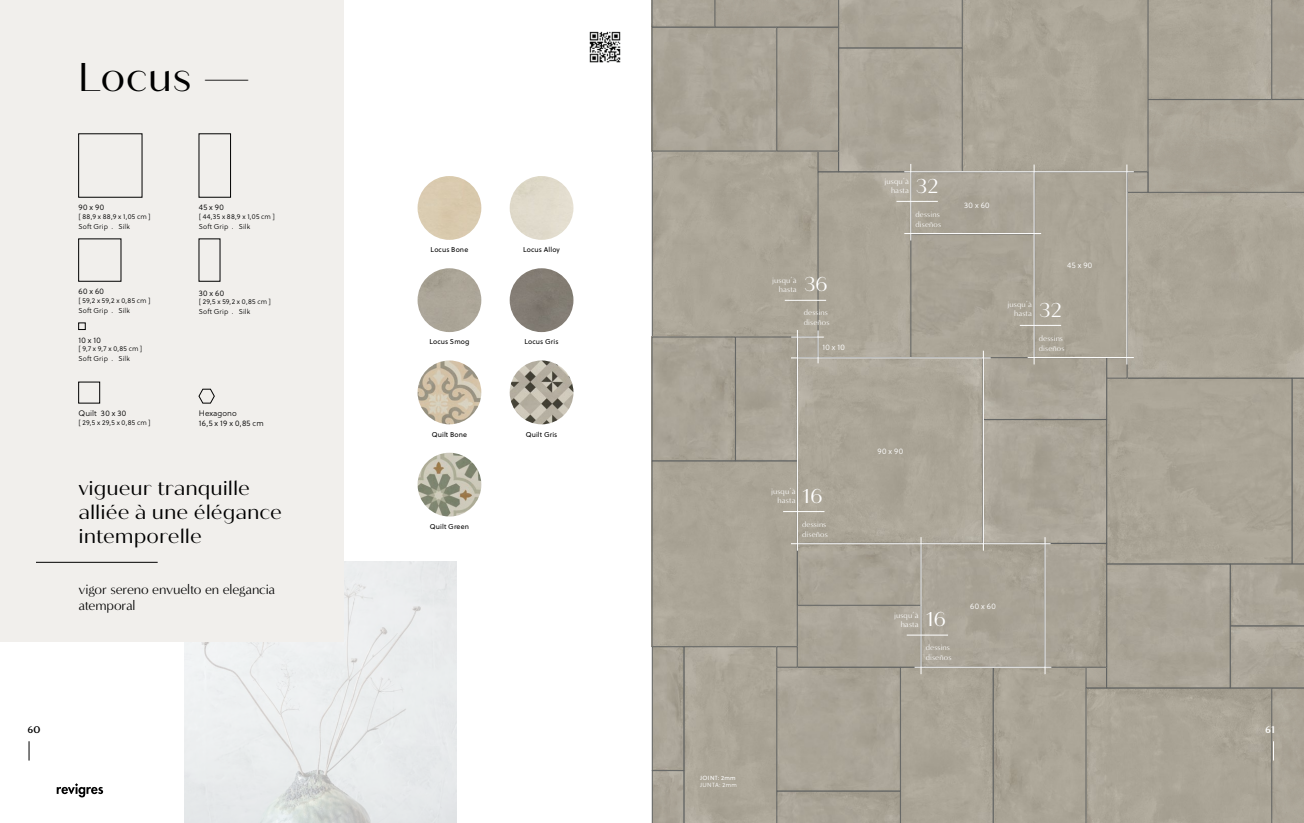
<style>
.page{position:relative;width:1304px;height:823px;background:#fff}
.page>*{position:absolute;margin:0;border:0;box-sizing:border-box;transform-origin:0 0}
.t1{font:40px "Quiche Sans";color:#000}
.t2{font:20px/24px "Quiche Sans";color:#000}
.t3{font:20px "Quiche Sans";letter-spacing:-.02em;color:#fff}
.t4{font:14px/16px "Minerva Modern";letter-spacing:-.01em;color:#000}
.t5{font:700 10px "Minerva Modern";color:#000}
.t6{font:700 10px "Minerva Modern";color:#fff}
.t7{font:8px/10px "Minerva Modern";letter-spacing:.015em;color:#fff}
.t8{font:8px/9.6px "Soleil Lt";letter-spacing:.03em;color:#000}
.t9{font:8px "Soleil Lt";letter-spacing:.04em;color:#fff}
.t10{font:8px "Soleil Lt";letter-spacing:.01em;color:#000}
.t11{font:7px/10px "Soleil Lt";letter-spacing:.02em;color:#000}
.t12{font:7px "Soleil";letter-spacing:.015em;color:#000}
.t13{font:6px "Soleil";letter-spacing:.055em;color:#fff}
.t14{font:6px "Soleil Lt";letter-spacing:.05em;color:#fff}
</style>
<div class="page">
<img style="left:185px;top:561px;width:272px;height:261px">
<div style="left:0;top:0;width:343px;height:641px;background:#f1efec"></div>
<hr style="left:36px;top:561px;width:122px;height:1px;background:#000">
<img style="left:589px;top:31px;width:32px;height:32px">
<div style="left:418px;top:176px;width:63px;height:64px;background:#d9caaf;border-radius:32px"></div>
<div style="left:418px;top:268px;width:63px;height:64px;background:#aca598;border-radius:32px"></div>
<div style="left:510px;top:176px;width:63px;height:64px;background:#e1dbcc;border-radius:32px"></div>
<div style="left:510px;top:268px;width:63px;height:64px;background:#827c73;border-radius:32px"></div>
<img style="left:418px;top:360px;width:63px;height:64px;border-radius:32px">
<img style="left:418px;top:452px;width:63px;height:64px;border-radius:32px">
<img style="left:510px;top:360px;width:63px;height:64px;border-radius:32px">
<svg style="left:199px;top:388px;width:16px;height:15px"></svg>
<div style="left:199px;top:134px;width:32px;height:63px;border:1px solid #000"></div>
<svg style="left:57px;top:783px;width:46px;height:14px"></svg>
<svg style="left:29px;top:741px;width:1px;height:19px"></svg>
<svg style="left:652px;top:0;width:652px;height:822px;background:#aaa497"></svg>
<h1 class="t1" style="left:78px;top:54px;width:175px">Locus —</h1>
<p class="t8" style="left:79px;top:203px;width:27px">90 x 90</p>
<p class="t11" style="left:79px;top:211px;width:74px">[ 88,9 x 88,9 x 1,05 cm ]<br>Soft Grip . Silk</p>
<p class="t8" style="left:79px;top:286px;width:27px">60 x 60</p>
<p class="t11" style="left:79px;top:295px;width:74px">[ 59,2 x 59,2 x 0,85 cm ]<br>Soft Grip . Silk</p>
<p class="t8" style="left:79px;top:335px;width:24px">10 x 10</p>
<p class="t11" style="left:79px;top:343px;width:65px">[ 9,7 x 9,7 x 0,85 cm ]<br>Soft Grip . Silk</p>
<p class="t8" style="left:199px;top:203px;width:27px">45 x 90</p>
<p class="t11" style="left:199px;top:211px;width:78px">[ 44,35 x 88,9 x 1,05 cm ]<br>Soft Grip . Silk</p>
<p class="t8" style="left:199px;top:288px;width:27px">30 x 60</p>
<p class="t11" style="left:199px;top:296px;width:74px">[ 29,5 x 59,2 x 0,85 cm ]<br>Soft Grip . Silk</p>
<p class="t10" style="left:79px;top:407px;width:49px">Quilt 30 x 30</p>
<p class="t11" style="left:79px;top:417px;width:74px">[ 29,5 x 29,5 x 0,85 cm ]</p>
<p class="t8" style="left:199px;top:408px;width:66px">Hexagono<br>16,5 x 19 x 0,85 cm</p>
<h2 class="t2" style="left:79px;top:476px;width:205px">vigueur tranquille alliée à une élégance intemporelle</h2>
<h3 class="t4" style="left:79px;top:581px;width:198px">vigor sereno envuelto en elegancia atemporal</h3>
<p class="t12" style="left:431px;top:244px;width:39px">Locus Bone</p>
<p class="t12" style="left:523px;top:244px;width:38px">Locus Alloy</p>
<p class="t12" style="left:429px;top:336px;width:42px">Locus Smog</p>
<p class="t12" style="left:525px;top:336px;width:36px">Locus Gris</p>
<p class="t12" style="left:432px;top:429px;width:37px">Quilt Bone</p>
<p class="t12" style="left:526px;top:429px;width:33px">Quilt Gris</p>
<p class="t12" style="left:430px;top:521px;width:41px">Quilt Green</p>
<p class="t7" style="left:772px;top:276px;width:26px;line-height:9px;text-align:right">jusqu’à hasta</p>
<h2 class="t3" style="left:804px;top:272px;width:26px">36</h2>
<p class="t7" style="left:804px;top:308px;width:27px">dessins diseños</p>
<p class="t9" style="left:822px;top:341px;width:24px">10 x 10</p>
<p class="t7" style="left:884px;top:177px;width:26px;line-height:9px;text-align:right">jusqu’à hasta</p>
<h2 class="t3" style="left:915px;top:174px;width:25px">32</h2>
<p class="t7" style="left:915px;top:209px;width:27px">dessins diseños</p>
<p class="t9" style="left:964px;top:199px;width:27px">30 x 60</p>
<p class="t9" style="left:1067px;top:259px;width:27px">45 x 90</p>
<p class="t7" style="left:1007px;top:300px;width:26px;line-height:9px;text-align:right">jusqu’à hasta</p>
<h2 class="t3" style="left:1039px;top:297px;width:25px">32</h2>
<p class="t7" style="left:1039px;top:333px;width:27px">dessins diseños</p>
<p class="t7" style="left:771px;top:487px;width:26px;line-height:9px;text-align:right">jusqu’à hasta</p>
<h2 class="t3" style="left:802px;top:483px;width:22px">16</h2>
<p class="t7" style="left:802px;top:519px;width:27px">dessins diseños</p>
<p class="t9" style="left:877px;top:445px;width:27px">90 x 90</p>
<p class="t7" style="left:894px;top:610px;width:26px;line-height:9px;text-align:right">jusqu’à hasta</p>
<h2 class="t3" style="left:926px;top:607px;width:22px">16</h2>
<p class="t7" style="left:926px;top:642px;width:27px">dessins diseños</p>
<p class="t9" style="left:970px;top:600px;width:27px">60 x 60</p>
<h3 class="t5" style="left:27px;top:722px;width:14px">60</h3>
<h3 class="t6" style="left:1265px;top:722px;width:11px">61</h3>
<p class="t13" style="left:700px;top:772px;width:37px">JOINT: 2mm</p>
<p class="t14" style="left:700px;top:780px;width:38px">JUNTA: 2mm</p>
</div>
